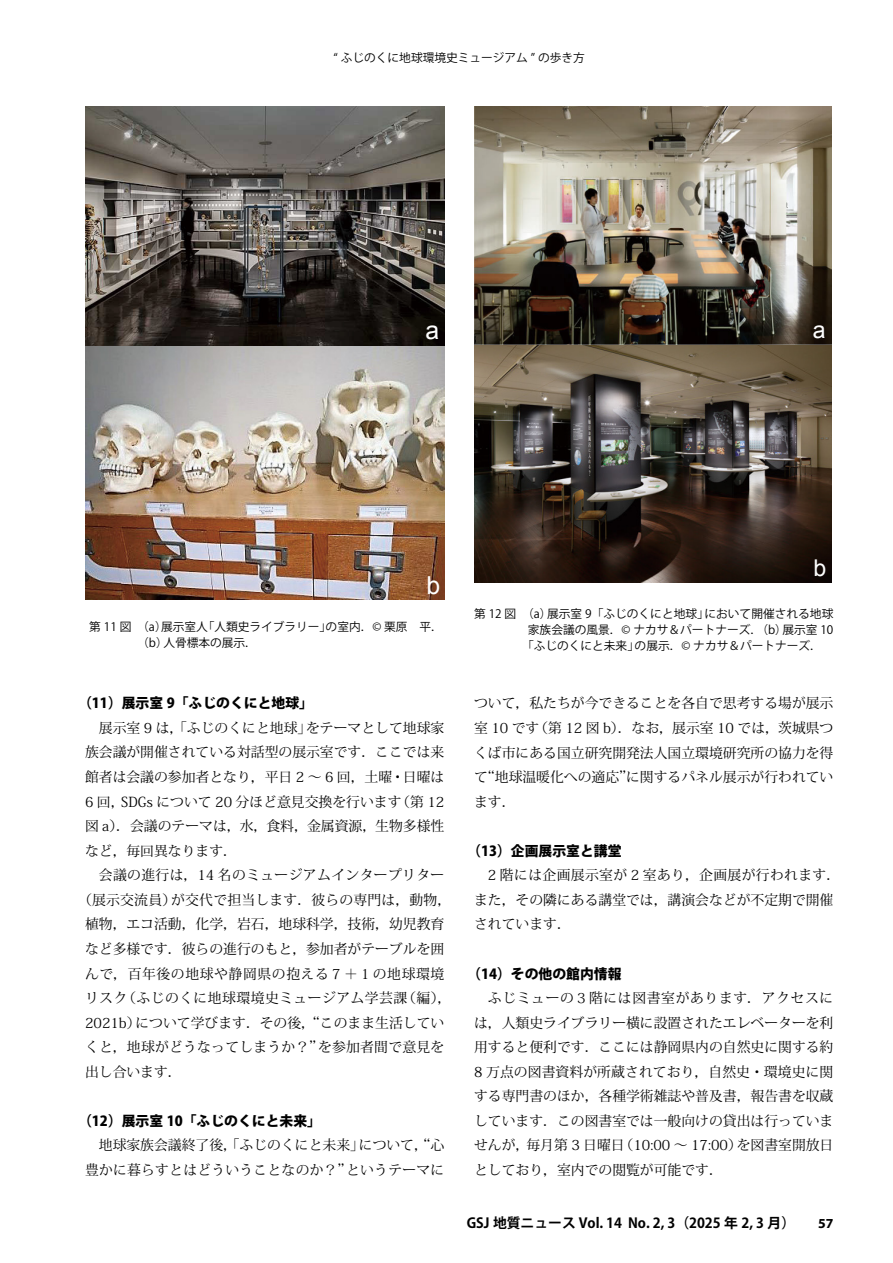
<style>
.page{position:relative;width:893px;height:1263px;background:#fff}
.page>*{position:absolute;margin:0;border:0;box-sizing:border-box;transform-origin:0 0}
.t1{font:24.75px "Arial";color:#fff}
.t2{font:23.1px "Arial";color:#fff}
.t3{font:13.8px/24.6px "Koz Min Pro";color:#000;text-align:justify}
.t4{font:800 13.8px "Koz Go Pro";color:#000}
.t5{font:700 13.8px "Koz Go Pro";color:#000}
.t6{font:13.8px "Koz Min Pro";letter-spacing:.035em;color:#000}
.t7{font:13.8px "Koz Min Pro";letter-spacing:.025em;color:#000}
.t8{font:13.8px "Koz Min Pro";letter-spacing:.045em;color:#000}
.t9{font:700 13.8px "Myriad Pro";color:#000}
.t10{font:11.7px/15.9px "Koz Go Pro";color:#000}
</style>
<div class="page">
<img style="left:85px;top:106px;width:359px;height:494px">
<img style="left:474px;top:106px;width:357px;height:477px">
<p class="t10" style="left:334px;top:50px;width:253px">“ ふじのくに地球環境史ミュージアム ” の歩き方</p>
<h1 class="t1" style="left:426px;top:314px;width:15px">a</h1>
<h1 class="t1" style="left:427px;top:570px;width:15px">b</h1>
<h2 class="t2" style="left:813px;top:315px;width:14px">a</h2>
<h2 class="t2" style="left:814px;top:553px;width:14px">b</h2>
<p class="t10" style="left:137px;top:619px;width:307px;text-indent:-48px">第 11 図　（a）展示室人「人類史ライブラリー」の室内．© 栗原　平．（b）人骨標本の展示．</p>
<p class="t4" style="left:78px;top:694px;width:236px">（11）展示室 9「ふじのくにと地球」</p>
<p class="t3" style="left:85px;top:715px;width:361px;text-indent:14px">展示室 9 は，「ふじのくにと地球」をテーマとして地球家族会議が開催されている対話型の展示室です．ここでは来館者は会議の参加者となり，平日 2 〜 6 回，土曜・日曜は6 回，SDGs について 20 分ほど意見交換を行います（第 12図 a）．会議のテーマは，水，食料，金属資源，生物多様性など，毎回異なります．</p>
<p class="t7" style="left:99px;top:865px;width:347px">会議の進行は，14 名のミュージアムインタープリター</p>
<p class="t3" style="left:78px;top:887px;width:375px">（展示交流員）が交代で担当します．彼らの専門は，動物，</p>
<p class="t3" style="left:85px;top:911px;width:361px">植物，エコ活動，化学，岩石，地球科学，技術，幼児教育</p>
<p class="t3" style="left:85px;top:936px;width:361px">など多様です．彼らの進行のもと，参加者がテーブルを囲</p>
<p class="t8" style="left:85px;top:964px;width:361px">んで，百年後の地球や静岡県の抱える７＋１の地球環境</p>
<p class="t6" style="left:85px;top:988px;width:368px">リスク（ふじのくに地球環境史ミュージアム学芸課（編），</p>
<p class="t3" style="left:85px;top:1010px;width:361px">2021b）について学びます．その後，“このまま生活してい</p>
<p class="t3" style="left:85px;top:1034px;width:361px">くと，地球がどうなってしまうか？”を参加者間で意見を</p>
<p class="t3" style="left:85px;top:1059px;width:98px">出し合います．</p>
<p class="t4" style="left:78px;top:1112px;width:244px">（12）展示室 10「ふじのくにと未来」</p>
<p class="t3" style="left:85px;top:1132px;width:361px;text-align:right">地球家族会議終了後，「ふじのくにと未来」について，“心豊かに暮らすとはどういうことなのか？”というテーマに</p>
<p class="t10" style="left:474px;top:606px;width:361px">第 12 図　（a）展示室 9「ふじのくにと地球」において開催される地球</p>
<p class="t10" style="left:528px;top:622px;width:307px">家族会議の風景．© ナカサ＆パートナーズ．（b）展示室 10</p>
<p class="t10" style="left:522px;top:638px;width:301px">「ふじのくにと未来」の展示．© ナカサ＆パートナーズ．</p>
<p class="t3" style="left:474px;top:690px;width:361px">ついて，私たちが今できることを各自で思考する場が展示室 10 です（第 12 図 b）．なお，展示室 10 では，茨城県つくば市にある国立研究開発法人国立環境研究所の協力を得て“地球温暖化への適応”に関するパネル展示が行われています．</p>
<p class="t4" style="left:467px;top:842px;width:156px">（13）企画展示室と講堂</p>
<p class="t3" style="left:474px;top:862px;width:368px;text-align:left;text-indent:14px">2 階には企画展示室が 2 室あり，企画展が行われます．また，その隣にある講堂では，講演会などが不定期で開催されています．</p>
<p class="t4" style="left:467px;top:964px;width:156px">（14）その他の館内情報</p>
<p class="t3" style="left:474px;top:985px;width:361px;text-indent:14px">ふじミューの３階には図書室があります．アクセスには，人類史ライブラリー横に設置されたエレベーターを利用すると便利です．ここには静岡県内の自然史に関する約8 万点の図書資料が所蔵されており，自然史・環境史に関する専門書のほか，各種学術雑誌や普及書，報告書を収蔵しています．この図書室では一般向けの貸出は行っていませんが，毎月第 3 日曜日（10:00 ～ 17:00）を図書室開放日としており，室内での閲覧が可能です．</p>
<p class="t5" style="left:467px;top:1214px;width:330px">GSJ 地質ニュース Vol. 14 No. 2, 3（2025 年 2, 3 月）</p>
<p class="t9" style="left:818px;top:1214px;width:17px">57</p>
</div>
